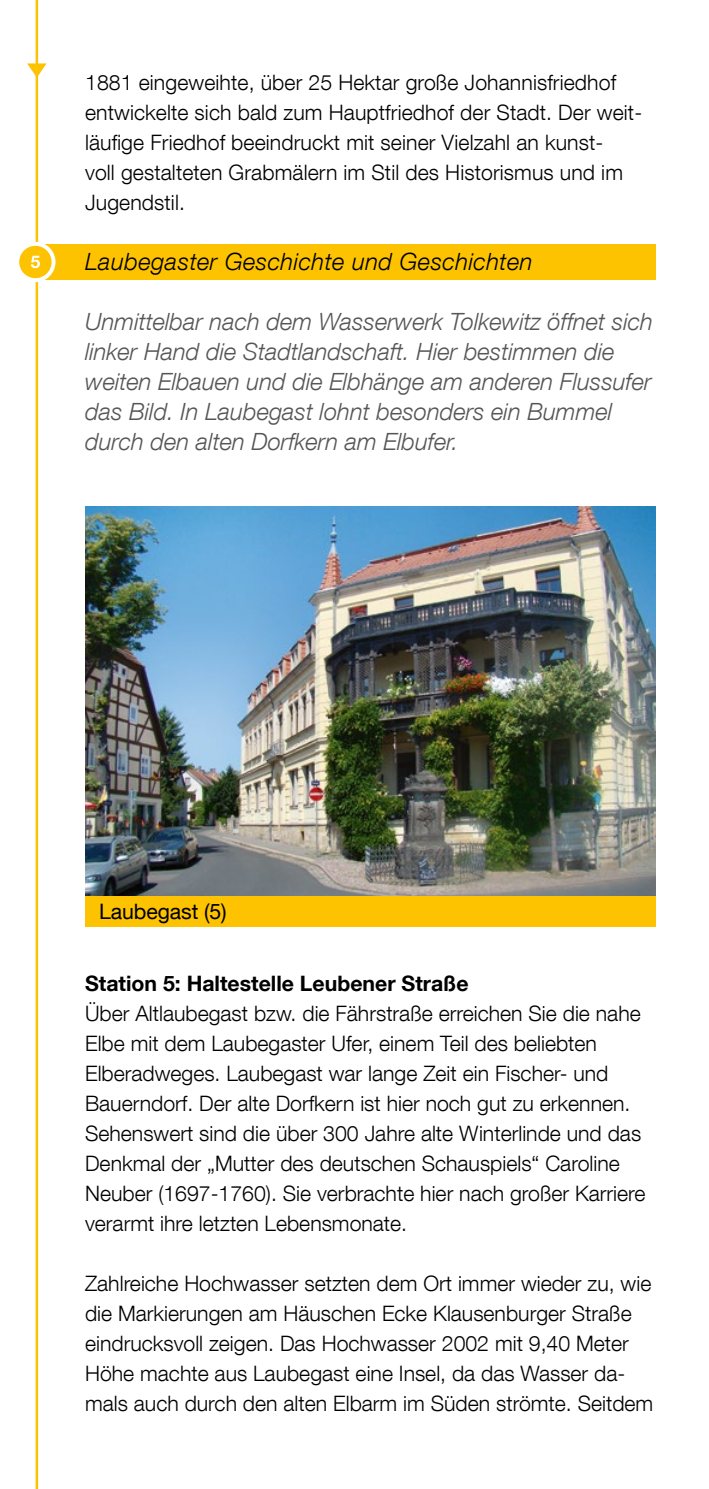
<style>
.page{position:relative;width:709px;height:1489px;background:#fff}
.page>*{position:absolute;margin:0;border:0;box-sizing:border-box;transform-origin:0 0}
.t1{font:italic 300 23.75px/30px "Helvetica Neue LT Com";color:#565656}
.t2{font:italic 300 23.75px "Helvetica Neue LT Com";letter-spacing:.02em;color:#000}
.t3{font:300 21.25px/30px "Helvetica Neue LT Com";color:#000}
.t4{font:700 21.25px "Helvetica Neue LT Com";color:#000}
.t5{font:21.25px "Helvetica Neue LT Com";letter-spacing:-.005em;color:#000}
</style>
<div class="page">
<hr style="left:36px;top:0;width:2px;height:1488px;background:#fdc300">
<svg style="left:27px;top:63px;width:20px;height:15px"></svg>
<div style="left:42px;top:244px;width:614px;height:36px;background:#fdc300"></div>
<div style="left:15px;top:242px;width:40px;height:40px;background:#fff;border-radius:50%"></div>
<div style="left:19px;top:246px;width:33px;height:32px;background:#fdc300;border-radius:50%"></div>
<svg style="left:31px;top:256px;width:9px;height:12px"></svg>
<img style="left:85px;top:507px;width:571px;height:389px">
<div style="left:85px;top:896px;width:571px;height:30px;background:#fdc300"></div>
<p class="t3" style="left:85px;top:67px;width:558px">1881 eingeweihte, über 25 Hektar große Johannisfriedhof entwickelte sich bald zum Hauptfriedhof der Stadt. Der weit&shy;läufige Friedhof beeindruckt mit seiner Vielzahl an kunst-<br>voll gestalteten Grabmälern im Stil des Historismus und im Jugendstil.</p>
<p class="t2" style="left:85px;top:247px;width:449px">Laubegaster Geschichte und Geschichten</p>
<p class="t1" style="left:85px;top:306px;width:569px">Unmittelbar nach dem Wasserwerk Tolkewitz öffnet sich linker Hand die Stadtlandschaft. Hier bestimmen die weiten Elbauen und die Elbhänge am anderen Flussufer das Bild. In Laubegast lohnt besonders ein Bummel durch den alten Dorfkern am Elbufer.</p>
<p class="t5" style="left:99px;top:898px;width:129px">Laubegast (5)</p>
<p class="t4" style="left:85px;top:969px;width:385px">Station 5: Haltestelle Leubener Straße</p>
<p class="t3" style="left:85px;top:997px;width:562px">Über Altlaubegast bzw. die Fährstraße erreichen Sie die nahe Elbe mit dem Laubegaster Ufer, einem Teil des beliebten Elberadweges. Laubegast war lange Zeit ein Fischer- und Bauerndorf. Der alte Dorfkern ist hier noch gut zu erkennen.<br>Sehenswert sind die über 300 Jahre alte Winterlinde und das Denkmal der „Mutter des deutschen Schauspiels“ Caroline Neuber (1697-1760). Sie verbrachte hier nach großer Karriere verarmt ihre letzten Lebensmonate.</p>
<p class="t3" style="left:85px;top:1267px;width:569px">Zahlreiche Hochwasser setzten dem Ort immer wieder zu, wie die Markierungen am Häuschen Ecke Klausenburger Straße eindrucksvoll zeigen. Das Hochwasser 2002 mit 9,40 Meter Höhe machte aus Laubegast eine Insel, da das Wasser da&shy;mals auch durch den alten Elbarm im Süden strömte. Seitdem</p>
</div>
